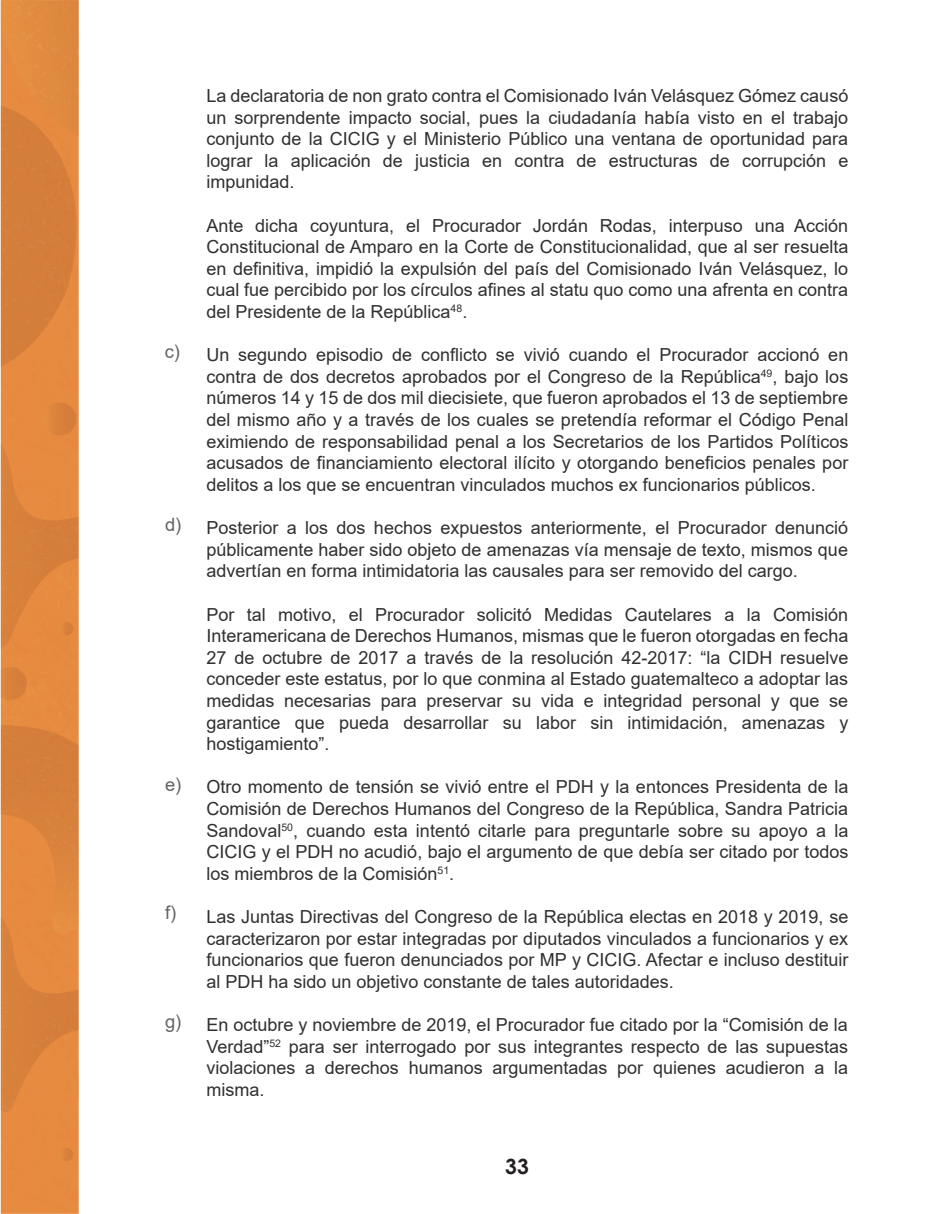
<style>
.page{position:relative;width:944px;height:1214px;background:#fff}
.page>*{position:absolute;margin:0;border:0;box-sizing:border-box;transform-origin:0 0}
.t1{font:700 21px "Century Gothic";color:#231f20}
.t2{font:18.3px "Arial";color:#636366}
.t3{font:18px/21.6px "Arial";color:#312f30;text-align:justify}
</style>
<div class="page">
<img style="left:0;top:0;width:78px;height:1214px">
<p class="t2" style="left:165px;top:339px;width:17px">c)</p>
<p class="t2" style="left:165px;top:512px;width:18px">d)</p>
<p class="t2" style="left:165px;top:772px;width:18px">e)</p>
<p class="t2" style="left:165px;top:900px;width:13px">f)</p>
<p class="t2" style="left:165px;top:1009px;width:18px">g)</p>
<p class="t3" style="left:206px;top:85px;width:643px">La declaratoria de non grato contra el Comisionado Iván Velásquez Gómez causó un sorprendente impacto social, pues la ciudadanía había visto en el trabajo conjunto de la CICIG y el Ministerio Público una ventana de oportunidad para lograr la aplicación de justicia en contra de estructuras de corrupción e impunidad.</p>
<p class="t3" style="left:206px;top:214px;width:643px">Ante dicha coyuntura, el Procurador Jordán Rodas, interpuso una Acción Constitucional de Amparo en la Corte de Constitucionalidad, que al ser resuelta en definitiva, impidió la expulsión del país del Comisionado Iván Velásquez, lo cual fue percibido por los círculos afines al statu quo como una afrenta en contra del Presidente de la República<sup>48</sup>.</p>
<p class="t3" style="left:206px;top:344px;width:643px">Un segundo episodio de conflicto se vivió cuando el Procurador accionó en contra de dos decretos aprobados por el Congreso de la República<sup>49</sup>, bajo los números 14 y 15 de dos mil diecisiete, que fueron aprobados el 13 de septiembre del mismo año y a través de los cuales se pretendía reformar el Código Penal eximiendo de responsabilidad penal a los Secretarios de los Partidos Políticos acusados de financiamiento electoral ilícito y otorgando beneficios penales por delitos a los que se encuentran vinculados muchos ex funcionarios públicos.</p>
<p class="t3" style="left:206px;top:517px;width:643px">Posterior a los dos hechos expuestos anteriormente, el Procurador denunció públicamente haber sido objeto de amenazas vía mensaje de texto, mismos que advertían en forma intimidatoria las causales para ser removido del cargo.</p>
<p class="t3" style="left:206px;top:603px;width:643px">Por tal motivo, el Procurador solicitó Medidas Cautelares a la Comisión Interamericana de Derechos Humanos, mismas que le fueron otorgadas en fecha 27 de octubre de 2017 a través de la resolución 42-2017: “la CIDH resuelve conceder este estatus, por lo que conmina al Estado guatemalteco a adoptar las medidas necesarias para preservar su vida e integridad personal y que se garantice que pueda desarrollar su labor sin intimidación, amenazas y hostigamiento”.</p>
<p class="t3" style="left:206px;top:776px;width:643px">Otro momento de tensión se vivió entre el PDH y la entonces Presidenta de la Comisión de Derechos Humanos del Congreso de la República, Sandra Patricia Sandoval<sup>50</sup>, cuando esta intentó citarle para preguntarle sobre su apoyo a la CICIG y el PDH no acudió, bajo el argumento de que debía ser citado por todos los miembros de la Comisión<sup>51</sup>.</p>
<p class="t3" style="left:206px;top:905px;width:643px">Las Juntas Directivas del Congreso de la República electas en 2018 y 2019, se caracterizaron por estar integradas por diputados vinculados a funcionarios y ex funcionarios que fueron denunciados por MP y CICIG. Afectar e incluso destituir al PDH ha sido un objetivo constante de tales autoridades.</p>
<p class="t3" style="left:206px;top:1013px;width:643px">En octubre y noviembre de 2019, el Procurador fue citado por la “Comisión de la Verdad”<sup>52</sup> para ser interrogado por sus integrantes respecto de las supuestas violaciones a derechos humanos argumentadas por quienes acudieron a la misma.</p>
<p class="t1" style="left:505px;top:1150px;width:25px">33</p>
</div>
